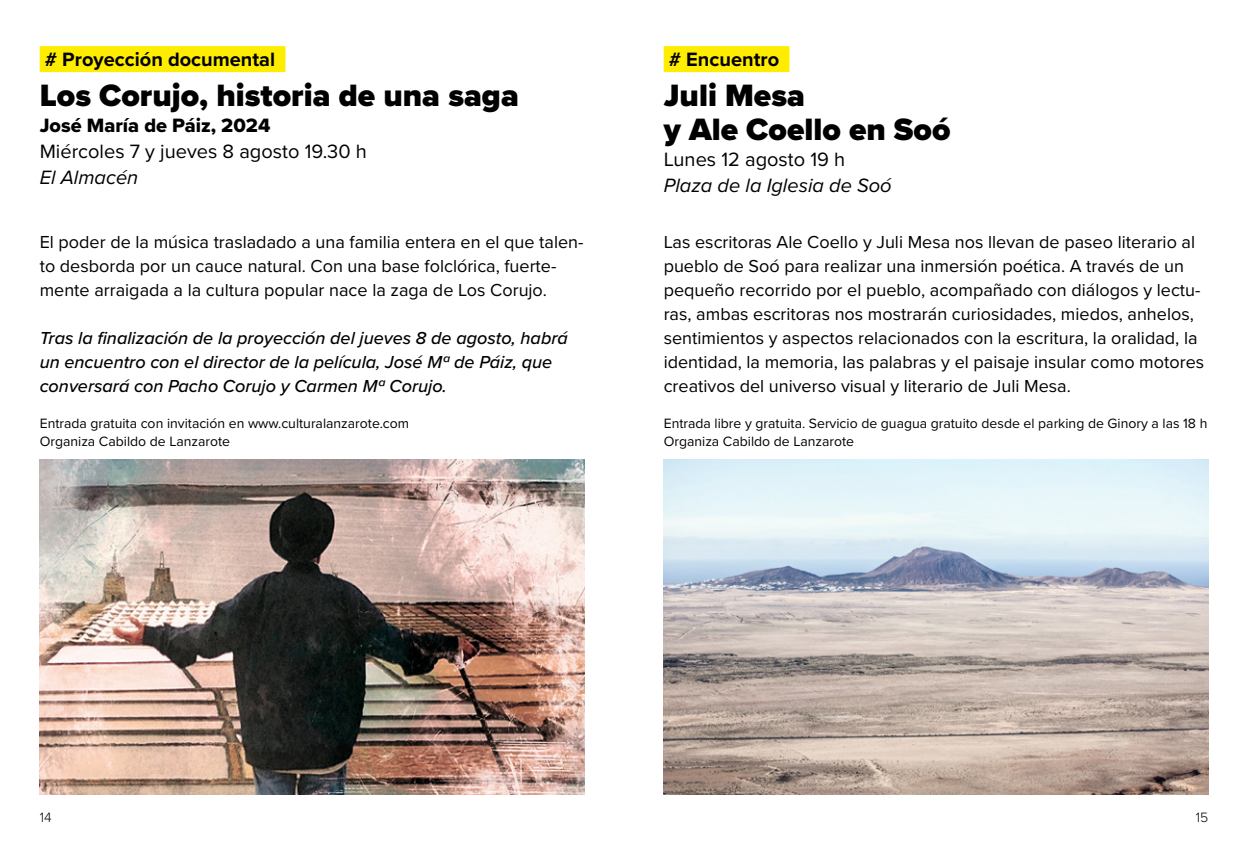
<style>
.page{position:relative;width:1248px;height:851px;background:#fff}
.page>*{position:absolute;margin:0;border:0;box-sizing:border-box;transform-origin:0 0}
.t1{font:900 32px/34px "Proxima Nova";color:#000}
.t2{font:20px "Proxima Nova";color:#000}
.t3{font:700 20px "Proxima Nova";color:#000}
.t4{font:italic 20px "Proxima Nova";color:#000}
.t5{font:20px "Proxima Nova Extrabld";color:#000}
.t6{font:18px/24px "Proxima Nova";color:#000}
.t7{font:italic 500 18px/24px "Proxima Nova";color:#000}
.t8{font:14px/18px "Proxima Nova";color:#000}
.t9{font:300 14px "Proxima Nova";color:#000}
</style>
<div class="page">
<img style="left:40px;top:460px;width:544px;height:334px">
<div style="left:40px;top:46px;width:245px;height:26px;background:#ffed00"></div>
<img style="left:663px;top:460px;width:545px;height:334px">
<div style="left:663px;top:46px;width:126px;height:26px;background:#ffed00"></div>
<p class="t3" style="left:45px;top:44px;width:232px"># Proyección documental</p>
<h1 class="t1" style="left:40px;top:78px;width:480px">Los Corujo, historia de una saga</h1>
<p class="t5" style="left:40px;top:110px;width:232px">José María de Páiz, 2024</p>
<p class="t2" style="left:40px;top:136px;width:328px">Miércoles 7 y jueves 8 agosto 19.30 h</p>
<p class="t4" style="left:40px;top:162px;width:100px">El Almacén</p>
<p class="t6" style="left:40px;top:229px;width:545px">El poder de la música trasladado a una familia entera en el que talen&shy;to desborda por un cauce natural. Con una base folclórica, fuerte&shy;mente arraigada a la cultura popular nace la zaga de Los Corujo.</p>
<p class="t7" style="left:40px;top:325px;width:529px">Tras la finalización de la proyección del jueves 8 de agosto, habrá un encuentro con el director de la película, José Mª de Páiz, que conversará con Pacho Corujo y Carmen Mª Corujo.</p>
<p class="t8" style="left:40px;top:413px;width:371px">Entrada gratuita con invitación en www.culturalanzarote.com<br>Organiza Cabildo de Lanzarote</p>
<p class="t3" style="left:668px;top:44px;width:112px"># Encuentro</p>
<h1 class="t1" style="left:663px;top:78px;width:288px">Juli Mesa<br>y Ale Coello en Soó</h1>
<p class="t2" style="left:663px;top:144px;width:183px">Lunes 12 agosto 19 h</p>
<p class="t4" style="left:663px;top:170px;width:229px">Plaza de la Iglesia de Soó</p>
<p class="t6" style="left:663px;top:229px;width:542px">Las escritoras Ale Coello y Juli Mesa nos llevan de paseo literario al pueblo de Soó para realizar una inmersión poética. A través de un pequeño recorrido por el pueblo, acompañado con diálogos y lectu&shy;ras, ambas escritoras nos mostrarán curiosidades, miedos, anhelos, sentimientos y aspectos relacionados con la escritura, la oralidad, la identidad, la memoria, las palabras y el paisaje insular como motores creativos del universo visual y literario de Juli Mesa.</p>
<p class="t8" style="left:663px;top:413px;width:545px">Entrada libre y gratuita. Servicio de guagua gratuito desde el parking de Ginory a las 18 h<br>Organiza Cabildo de Lanzarote</p>
<p class="t9" style="left:40px;top:807px;width:13px">14</p>
<p class="t9" style="left:1195px;top:807px;width:14px">15</p>
</div>
